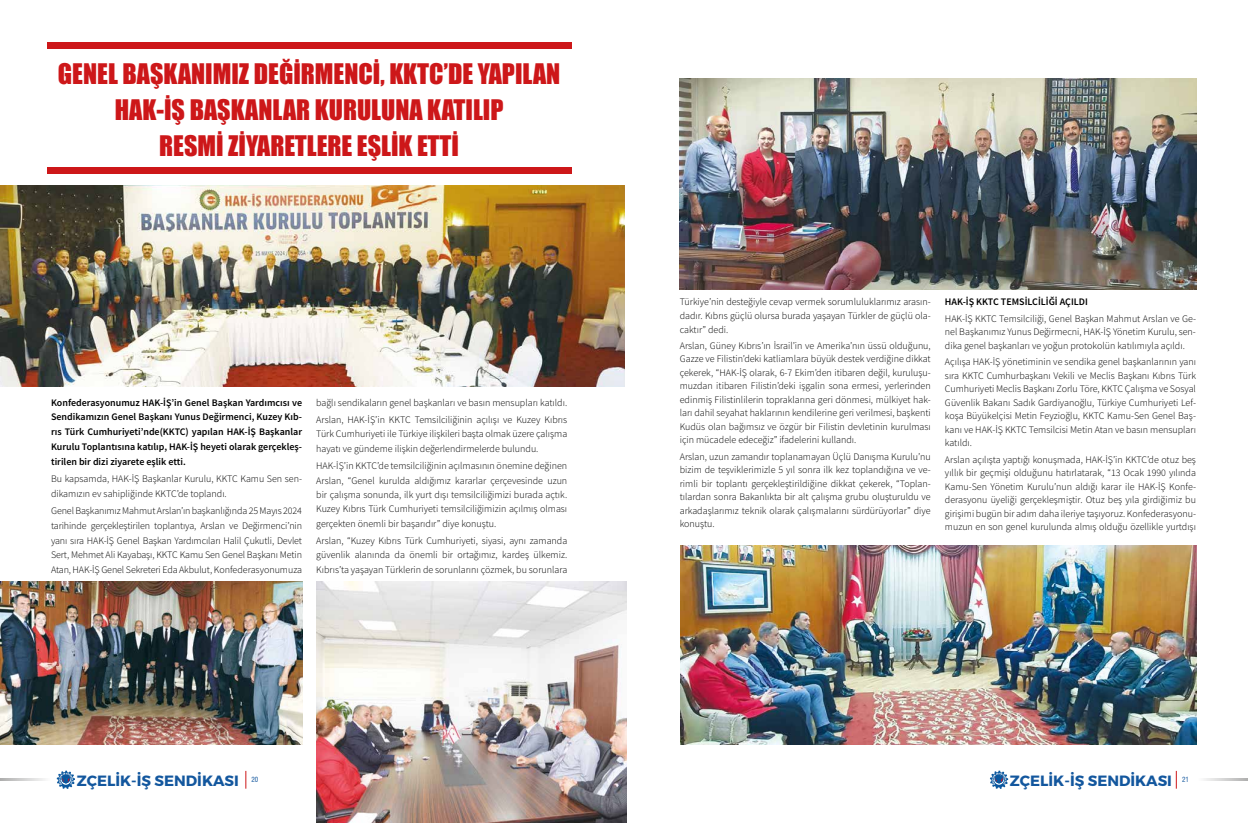
<style>
.page{position:relative;width:1248px;height:823px;background:#fff}
.page>*{position:absolute;margin:0;border:0;box-sizing:border-box;transform-origin:0 0}
.t1{font:26px/36px "Impact";color:#cd1719;text-align:center}
.t2{font:700 14.9px "Montserrat";color:#13579e}
.t3{font:300 10px/13.5px "Source Sans Pro";color:#000;text-align:justify}
.t4{font:600 10px/14.7px "Source Sans Pro";color:#000;text-align:justify}
.t5{font:condensed 6.9px "Swiss 721 BT";color:#13579e}
</style>
<div class="page">
<div style="left:47px;top:42px;width:525px;height:7px;background:#cd1719"></div>
<div style="left:47px;top:167px;width:525px;height:7px;background:#cd1719"></div>
<img style="left:0;top:185px;width:624px;height:201px">
<img style="left:0;top:581px;width:302px;height:163px">
<img style="left:316px;top:581px;width:310px;height:241px">
<img style="left:679px;top:78px;width:517px;height:211px">
<img style="left:680px;top:545px;width:516px;height:199px">
<svg style="left:1204px;top:778px;width:43px;height:2px"></svg>
<svg style="left:0;top:778px;width:45px;height:2px"></svg>
<svg style="left:57px;top:770px;width:18px;height:18px"></svg>
<svg style="left:990px;top:770px;width:18px;height:18px"></svg>
<svg style="left:245px;top:770px;width:1px;height:18px"></svg>
<svg style="left:1175px;top:771px;width:1px;height:17px"></svg>
<h1 class="t1" style="left:58px;top:55px;width:504px">GENEL BAŞKANIMIZ DEĞİRMENCİ, KKTC’DE YAPILAN<br>HAK-İŞ BAŞKANLAR KURULUNA KATILIP<br>RESMİ ZİYARETLERE EŞLİK ETTİ</h1>
<p class="t4" style="left:51px;top:395px;width:252px">Konfederasyonumuz HAK-İŞ’in Genel Başkan Yardımcısı ve Sendikamızın Genel Başkanı Yunus Değirmenci, Kuzey Kıb&shy;rıs Türk Cumhuriyeti’nde(KKTC) yapılan HAK-İŞ Başkanlar Kurulu Toplantısına katılıp, HAK-İŞ heyeti olarak gerçekleş&shy;tirilen bir dizi ziyarete eşlik etti.</p>
<p class="t3" style="left:51px;top:471px;width:252px;line-height:14.7px">Bu kapsamda, HAK-İŞ Başkanlar Kurulu, KKTC Kamu Sen sen&shy;dikamızın ev sahipliğinde KKTC’de toplandı.</p>
<p class="t3" style="left:51px;top:503px;width:252px;line-height:14.7px">Genel Başkanımız Mahmut Arslan’ın başkanlığında 25 Mayıs 2024 tarihinde gerçekleştirilen toplantıya, Arslan ve Değirmenci’nin yanı sıra HAK-İŞ Genel Başkan Yardımcıları Halil Çukutli, Devlet Sert, Mehmet Ali Kayabaşı, KKTC Kamu Sen Genel Başkanı Metin Atan, HAK-İŞ Genel Sekreteri Eda Akbulut, Konfederasyonumuza</p>
<p class="t3" style="left:316px;top:393px;width:252px;line-height:17.2px">bağlı sendikaların genel başkanları ve basın mensupları katıldı.<br>Arslan, HAK-İŞ’in KKTC Temsilciliğinin açılışı ve Kuzey Kıbrıs</p>
<p class="t3" style="left:316px;top:426px;width:252px;line-height:14.4px">Türk Cumhuriyeti ile Türkiye ilişkileri başta olmak üzere çalışma hayatı ve gündeme ilişkin değerlendirmelerde bulundu.</p>
<p class="t3" style="left:316px;top:458px;width:252px;line-height:14.4px">HAK-İŞ’in KKTC’de temsilciliğinin açılmasının önemine değinen Arslan, “Genel kurulda aldığımız kararlar çerçevesinde uzun bir çalışma sonunda, ilk yurt dışı temsilciliğimizi burada açtık.<br>Kuzey Kıbrıs Türk Cumhuriyeti temsilciliğimizin açılmış olması gerçekten önemli bir başarıdır” diye konuştu.</p>
<p class="t3" style="left:316px;top:533px;width:252px;line-height:14.4px">Arslan, “Kuzey Kıbrıs Türk Cumhuriyeti, siyasi, aynı zamanda güvenlik alanında da önemli bir ortağımız, kardeş ülkemiz.<br>Kıbrıs’ta yaşayan Türklerin de sorunlarını çözmek, bu sorunlara</p>
<p class="t3" style="left:679px;top:295px;width:252px">Türkiye’nin desteğiyle cevap vermek sorumluluklarımız arasın&shy;dadır. Kıbrıs güçlü olursa burada yaşayan Türkler de güçlü ola&shy;caktır” dedi.</p>
<p class="t3" style="left:679px;top:338px;width:252px">Arslan, Güney Kıbrıs’ın İsrail’in ve Amerika’nın üssü olduğunu, Gazze ve Filistin’deki katliamlara büyük destek verdiğine dikkat çekerek, “HAK-İŞ olarak, 6-7 Ekim’den itibaren değil, kuruluşu&shy;muzdan itibaren Filistin’deki işgalin sona ermesi, yerlerinden edinmiş Filistinlilerin topraklarına geri dönmesi, mülkiyet hak&shy;ları dahil seyahat haklarının kendilerine geri verilmesi, başkenti Kudüs olan bağımsız ve özgür bir Filistin devletinin kurulması için mücadele edeceğiz” ifadelerini kullandı.</p>
<p class="t3" style="left:679px;top:449px;width:252px">Arslan, uzun zamandır toplanamayan Üçlü Danışma Kurulu’nu bizim de teşviklerimizle 5 yıl sonra ilk kez toplandığına ve ve&shy;rimli bir toplantı gerçekleştirildiğine dikkat çekerek, “Toplan&shy;tılardan sonra Bakanlıkta bir alt çalışma grubu oluşturuldu ve arkadaşlarımız teknik olarak çalışmalarını sürdürüyorlar” diye konuştu.</p>
<p class="t4" style="left:944px;top:294px;width:144px">HAK-İŞ KKTC TEMSİLCİLİĞİ AÇILDI</p>
<p class="t3" style="left:944px;top:311px;width:252px">HAK-İŞ KKTC Temsilciliği, Genel Başkan Mahmut Arslan ve Ge&shy;nel Başkanımız Yunus Değirmecni, HAK-İŞ Yönetim Kurulu, sen&shy;dika genel başkanları ve yoğun protokolün katılımıyla açıldı.</p>
<p class="t3" style="left:944px;top:355px;width:252px">Açılışa HAK-İŞ yönetiminin ve sendika genel başkanlarının yanı sıra KKTC Cumhurbaşkanı Vekili ve Meclis Başkanı Kıbrıs Türk Cumhuriyeti Meclis Başkanı Zorlu Töre, KKTC Çalışma ve Sosyal Güvenlik Bakanı Sadık Gardiyanoğlu, Türkiye Cumhuriyeti Lef&shy;koşa Büyükelçisi Metin Feyzioğlu, KKTC Kamu-Sen Genel Baş&shy;kanı ve HAK-İŞ KKTC Temsilcisi Metin Atan ve basın mensupları katıldı.</p>
<p class="t3" style="left:944px;top:452px;width:252px">Arslan açılışta yaptığı konuşmada, HAK-İŞ’in KKTC’de otuz beş yıllık bir geçmişi olduğunu hatırlatarak, “13 Ocak 1990 yılında Kamu-Sen Yönetim Kurulu’nun aldığı karar ile HAK-İŞ Konfe&shy;derasyonu üyeliği gerçekleşmiştir. Otuz beş yıla girdiğimiz bu girişimi bugün bir adım daha ileriye taşıyoruz. Konfederasyonu&shy;muzun en son genel kurulunda almış olduğu özellikle yurtdışı</p>
<h2 class="t2" style="left:77px;top:771px;width:164px">ZÇELİK-İŞ SENDİKASI</h2>
<h2 class="t2" style="left:1009px;top:771px;width:164px">ZÇELİK-İŞ SENDİKASI</h2>
<p class="t5" style="left:251px;top:775px;width:8px">20</p>
<p class="t5" style="left:1181px;top:775px;width:8px">21</p>
</div>
